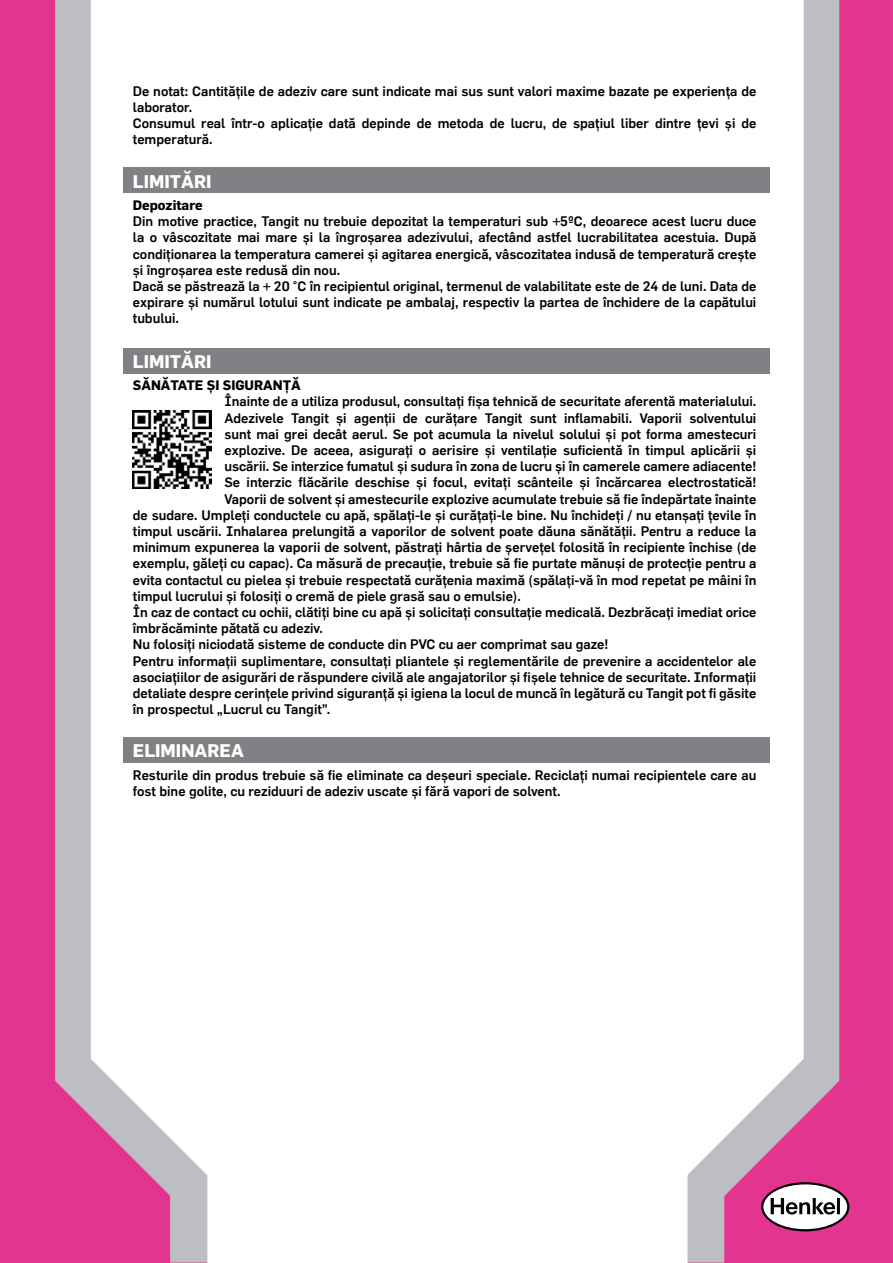
<style>
.page{position:relative;width:893px;height:1263px;background:#e33490}
.page>*{position:absolute;margin:0;border:0;box-sizing:border-box;transform-origin:0 0}
.t1{font:700 18px "Flama";color:#fff}
.t2{font:13.5px/16.2px "Flama Medium RO";color:#000}
.t3{font:700 13.5px "Flama";color:#000}
</style>
<div class="page">
<svg style="left:55px;top:0;width:36px;height:1117px;background:#bcbbbf"></svg>
<div style="left:804px;top:0;width:35px;height:1232px;background:#bcbec1"></div>
<div style="left:91px;top:0;width:713px;height:1263px;background:#fff"></div>
<svg style="left:761px;top:1182px;width:88px;height:49px"></svg>
<div style="left:123px;top:168px;width:647px;height:25px;background:#818084"></div>
<div style="left:123px;top:348px;width:647px;height:25px;background:#818084"></div>
<div style="left:123px;top:737px;width:647px;height:26px;background:#818084"></div>
<img style="left:133px;top:410px;width:79px;height:79px">
<p class="t2" style="left:133px;top:83px;width:625px">De notat: Cantitățile de adeziv care sunt indicate mai sus sunt valori maxime bazate pe experiența de laborator.<br>Consumul real într-o aplicație dată depinde de metoda de lucru, de spațiul liber dintre țevi și de temperatură.</p>
<h1 class="t1" style="left:133px;top:170px;width:80px">LIMITĂRI</h1>
<p class="t3" style="left:133px;top:197px;width:71px">Depozitare</p>
<p class="t2" style="left:133px;top:213px;width:625px">Din motive practice, Tangit nu trebuie depozitat la temperaturi sub +5ºC, deoarece acest lucru duce la o vâscozitate mai mare și la îngroșarea adezivului, afectând astfel lucrabilitatea acestuia. După condiționarea la temperatura camerei și agitarea energică, vâscozitatea indusă de temperatură crește și îngroșarea este redusă din nou.<br>Dacă se păstrează la + 20 °C în recipientul original, termenul de valabilitate este de 24 de luni. Data de expirare și numărul lotului sunt indicate pe ambalaj, respectiv la partea de închidere de la capătului tubului.</p>
<h1 class="t1" style="left:133px;top:350px;width:80px">LIMITĂRI</h1>
<p class="t3" style="left:133px;top:377px;width:169px">SĂNĂTATE ȘI SIGURANȚĂ</p>
<p class="t2" style="left:224px;top:394px;width:533px">Înainte de a utiliza produsul, consultați fișa tehnică de securitate aferentă materialului.</p>
<p class="t2" style="left:224px;top:410px;width:533px">Adezivele Tangit și agenții de curățare Tangit sunt inflamabili. Vaporii solventului</p>
<p class="t2" style="left:224px;top:426px;width:533px">sunt mai grei decât aerul. Se pot acumula la nivelul solului și pot forma amestecuri</p>
<p class="t2" style="left:224px;top:442px;width:533px">explozive. De aceea, asigurați o aerisire și ventilație suficientă în timpul aplicării și</p>
<p class="t2" style="left:224px;top:458px;width:533px">uscării. Se interzice fumatul și sudura în zona de lucru și în camerele camere adiacente!</p>
<p class="t2" style="left:224px;top:475px;width:533px">Se interzic flăcările deschise și focul, evitați scânteile și încărcarea electrostatică!</p>
<p class="t2" style="left:224px;top:491px;width:533px">Vaporii de solvent și amestecurile explozive acumulate trebuie să fie îndepărtate înainte</p>
<p class="t2" style="left:133px;top:507px;width:625px">de sudare. Umpleți conductele cu apă, spălați-le și curățați-le bine. Nu închideți / nu etanșați țevile în</p>
<p class="t2" style="left:133px;top:523px;width:625px">timpul uscării. Inhalarea prelungită a vaporilor de solvent poate dăuna sănătății. Pentru a reduce la</p>
<p class="t2" style="left:133px;top:539px;width:625px">minimum expunerea la vaporii de solvent, păstrați hârtia de șervețel folosită în recipiente închise (de</p>
<p class="t2" style="left:133px;top:556px;width:625px">exemplu, găleți cu capac). Ca măsură de precauție, trebuie să fie purtate mănuși de protecție pentru a</p>
<p class="t2" style="left:133px;top:572px;width:625px">evita contactul cu pielea și trebuie respectată curățenia maximă (spălați-vă în mod repetat pe mâini în</p>
<p class="t2" style="left:133px;top:588px;width:390px">timpul lucrului și folosiți o cremă de piele grasă sau o emulsie).</p>
<p class="t2" style="left:133px;top:604px;width:625px">În caz de contact cu ochii, clătiți bine cu apă și solicitați consultație medicală. Dezbrăcați imediat orice</p>
<p class="t2" style="left:133px;top:620px;width:192px">îmbrăcăminte pătată cu adeziv.</p>
<p class="t2" style="left:133px;top:637px;width:477px">Nu folosiți niciodată sisteme de conducte din PVC cu aer comprimat sau gaze!</p>
<p class="t2" style="left:133px;top:653px;width:625px">Pentru informații suplimentare, consultați pliantele și reglementările de prevenire a accidentelor ale</p>
<p class="t2" style="left:133px;top:669px;width:625px">asociațiilor de asigurări de răspundere civilă ale angajatorilor și fișele tehnice de securitate. Informații</p>
<p class="t2" style="left:133px;top:685px;width:625px">detaliate despre cerințele privind siguranță și igiena la locul de muncă în legătură cu Tangit pot fi găsite</p>
<p class="t2" style="left:133px;top:701px;width:199px">în prospectul „Lucrul cu Tangit”.</p>
<h1 class="t1" style="left:133px;top:740px;width:112px">ELIMINAREA</h1>
<p class="t2" style="left:133px;top:767px;width:625px">Resturile din produs trebuie să fie eliminate ca deșeuri speciale. Reciclați numai recipientele care au fost bine golite, cu reziduuri de adeziv uscate și fără vapori de solvent.</p>
</div>
